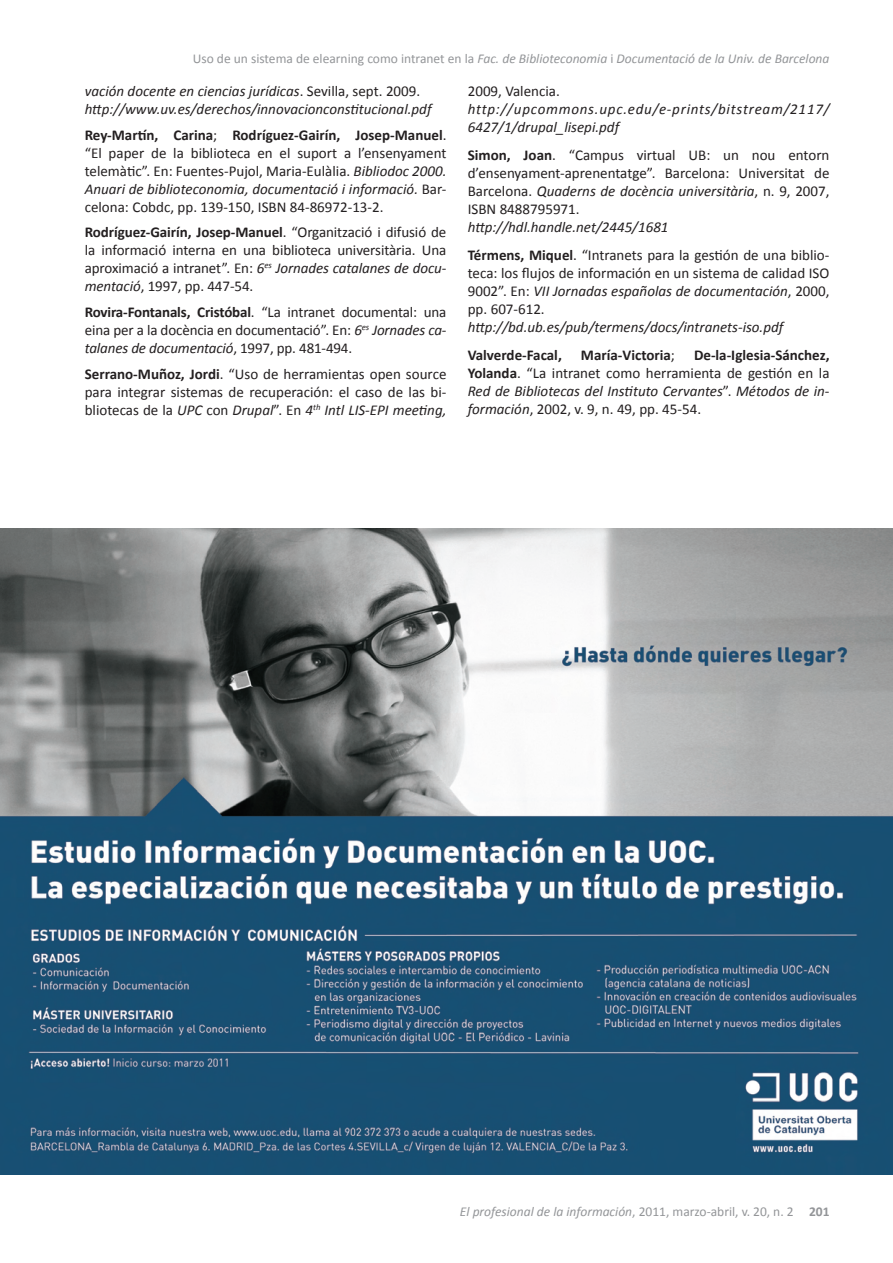
<style>
.page{position:relative;width:893px;height:1263px;background:#fff}
.page>*{position:absolute;margin:0;border:0;box-sizing:border-box;transform-origin:0 0}
.t1{font:15px/18px "Calibri";color:#231f20;text-align:justify}
.t2{font:italic 15px/18px "Calibri";color:#231f20}
.t3{font:italic 15px/18px "Calibri";letter-spacing:.05em;color:#231f20}
.t4{font:700 15px "Calibri";color:#231f20}
.t5{font:italic 13.5px "Calibri";color:#939598}
.s1{font-style:normal}
.s2{font-weight:700}
.s3{font-style:italic}
.s4{font-weight:400}
.s5{font-weight:700;font-style:normal}
</style>
<div class="page">
<img style="left:0;top:528px;width:892px;height:645px">
<p class="t5" style="left:193px;top:49px;width:638px"><span class="s1">Uso de un sistema de elearning como intranet en la</span> Fac. de Biblioteconomia <span class="s1">i</span> Documentació de la Univ. de Barcelona</p>
<p class="t2" style="left:85px;top:81px;width:348px">vación docente en ciencias jurídicas<span class="s1">. Sevilla, sept. 2009. </span>http://www.uv.es/derechos/innovacionconstitucional.pdf</p>
<p class="t1" style="left:85px;top:126px;width:363px"><span class="s2">Rey-Martín, Carina</span>; <span class="s2">Rodríguez-Gairín, Josep-Manuel</span>. “El paper de la biblioteca en el suport a l’ensenyament telemàtic”. En: Fuentes-Pujol, Maria-Eulàlia. <span class="s3">Bibliodoc 2000.<br>Anuari de biblioteconomia, documentació i informació.</span> Bar&shy;celona: Cobdc, pp. 139-150, ISBN 84-86972-13-2.</p>
<p class="t1" style="left:85px;top:223px;width:363px"><span class="s2">Rodríguez-Gairín, Josep-Manuel</span>. “Organització i difusió de la informació interna en una biblioteca universitària. Una aproximació a intranet”. En: <span class="s3">6</span><sup>es</sup> <span class="s3">Jornades catalanes de docu&shy;mentació</span>, 1997, pp. 447-54.</p>
<p class="t1" style="left:85px;top:303px;width:363px"><span class="s2">Rovira-Fontanals, Cristóbal</span>. “La intranet documental: una eina per a la docència en documentació”. En: <span class="s3">6</span><sup>es</sup> <span class="s3">Jornades ca&shy;talanes de documentació</span>, 1997, pp. 481-494.</p>
<p class="t1" style="left:85px;top:365px;width:363px"><span class="s2">Serrano-Muñoz, Jordi</span>. “Uso de herramientas open source para integrar sistemas de recuperación: el caso de las bi&shy;bliotecas de la <span class="s3">UPC</span> con <span class="s3">Drupal</span>”. En <span class="s3">4</span><sup>th</sup> <span class="s3">Intl LIS-EPI meeting,</span></p>
<p class="t1" style="left:467px;top:82px;width:93px">2009, Valencia.</p>
<p class="t3" style="left:467px;top:99px;width:363px">http://upcommons.upc.edu/e-prints/bitstream/2117/<br>6427/1/drupal_lisepi.pdf</p>
<p class="t1" style="left:467px;top:146px;width:363px"><span class="s2">Simon, Joan</span>. “Campus virtual UB: un nou entorn d’ensenyament-aprenentatge”. Barcelona: Universitat de Barcelona. <span class="s3">Quaderns de docència universitària</span>, n. 9, 2007, ISBN 8488795971.</p>
<p class="t1" style="left:467px;top:213px;width:363px;line-height:28px"><span class="s3">http://hdl.handle.net/2445/1681<br></span><span class="s2">Térmens, Miquel</span>. “Intranets para la gestión de una biblio-</p>
<p class="t1" style="left:467px;top:264px;width:363px">teca: los flujos de información en un sistema de calidad ISO 9002”. En: <span class="s3">VII Jornadas españolas de documentación</span>, 2000, pp. 607-612.</p>
<p class="t2" style="left:467px;top:317px;width:317px">http://bd.ub.es/pub/termens/docs/intranets-iso.pdf</p>
<p class="t4" style="left:467px;top:346px;width:96px">Valverde-Facal,</p>
<p class="t4" style="left:580px;top:346px;width:95px">María-Victoria<span class="s4">;</span></p>
<p class="t1" style="left:467px;top:346px;width:363px;text-indent:226px"><span class="s2">De-la-Iglesia-Sánchez, Yolanda</span>. “La intranet como herramienta de gestión en la <span class="s3">Red de Bibliotecas del Instituto Cervantes</span>”. <span class="s3">Métodos de in&shy;formación</span>, 2002, v. 9, n. 49, pp. 45-54.</p>
<p class="t5" style="left:459px;top:1202px;width:371px">El profesional de la información<span class="s1">, 2011, marzo-abril, v. 20, n. 2</span> <span class="s5">201</span></p>
</div>
